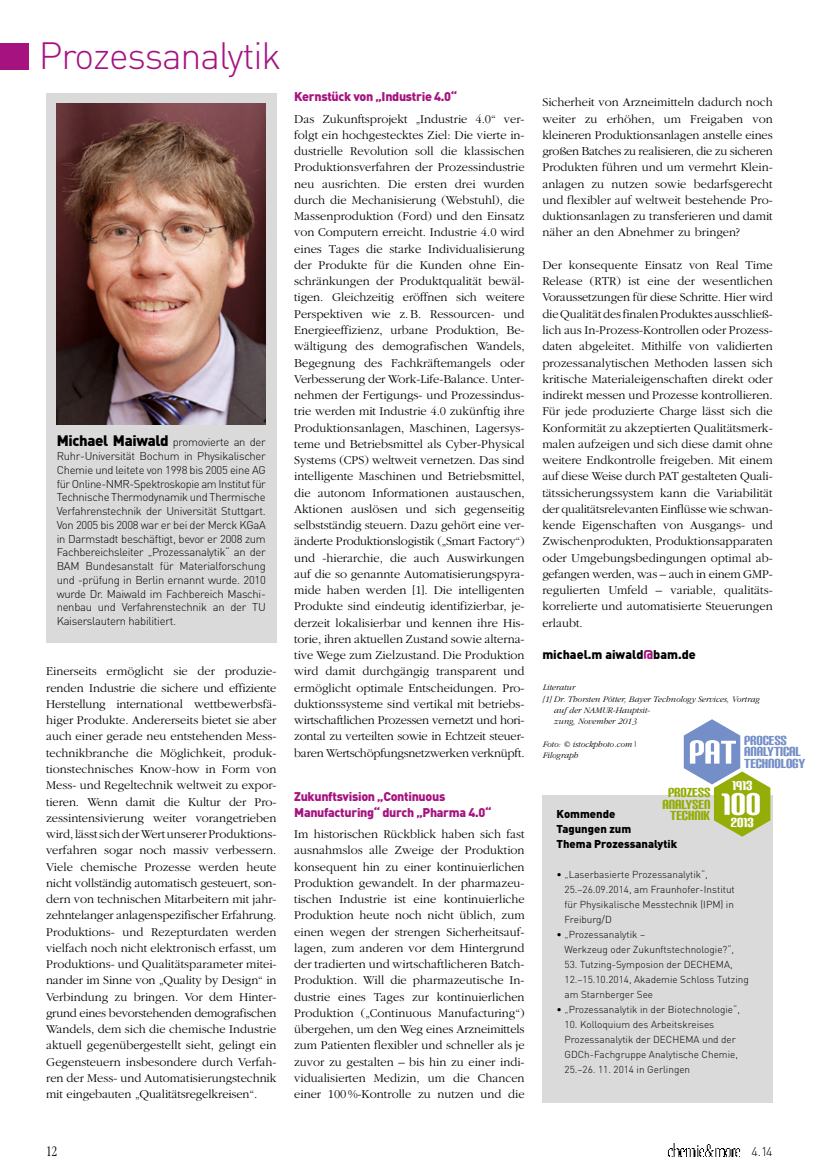
<style>
.page{position:relative;width:833px;height:1170px;background:#fff}
.page>*{position:absolute;margin:0;border:0;box-sizing:border-box;transform-origin:0 0}
.t1{font:300 37.5px "DIN Pro";letter-spacing:-.03em;color:#a61380}
.t2{font:15.5px/11.6px "Carbon Block";letter-spacing:-.01em;color:#748ec8}
.t3{font:15.5px/11.6px "Carbon Block";letter-spacing:-.01em;color:#95ad07;text-align:center}
.t4{font:15.5px "Carbon Block";color:#fff}
.t5{font:300 condensed 15px "Garamond IT Cby BT";color:#000}
.t6{font:300 12.5px/16.2px "Garamond";color:#000;text-align:justify}
.t7{font:900 12.5px/16.2px "DIN Pro";letter-spacing:-.025em;color:#a61380}
.t8{font:900 12.5px "DIN Pro";color:#000}
.t9{font:300 12.5px "DIN Pro";color:#000}
.t10{font:300 11.25px/13.8px "DIN Pro";letter-spacing:-.025em;color:#000;text-align:justify}
.t11{font:900 11.25px/15px "DIN Pro";color:#000}
.t12{font:300 10px/15px "DIN Pro";color:#000}
.t13{font:italic 300 8.75px/11.2px "Garamond";color:#000}
.s1{font-weight:900;font-size:15px}
.s2{color:#a61380}
</style>
<div class="page">
<img style="left:667px;top:1143px;width:73px;height:13px">
<div style="left:0;top:43px;width:28px;height:26px;background:#a61380"></div>
<div style="left:46px;top:93px;width:230px;height:549px;background:#dadada"></div>
<div style="left:542px;top:795px;width:230px;height:307px;background:#dadada"></div>
<img style="left:57px;top:104px;width:209px;height:320px">
<svg style="left:684px;top:719px;width:86px;height:117px"></svg>
<h1 class="t1" style="left:39px;top:30px;width:244px">Prozessanalytik</h1>
<p class="t10" style="left:57px;top:435px;width:211px"><span class="s1">Michael Maiwald</span> promovierte an der Ruhr-Universität Bochum in Physikalischer Chemie und leitete von 1998 bis 2005 eine AG für Online-NMR-Spektroskopie am Institut für Technische Thermodynamik und Thermische Verfahrenstechnik der Universität Stuttgart.<br>Von 2005 bis 2008 war er bei der Merck KGaA in Darmstadt beschäftigt, bevor er 2008 zum Fachbereichsleiter „Prozessanalytik“ an der BAM Bundesanstalt für Materialforschung und -prüfung in Berlin ernannt wurde. 2010 wurde Dr. Maiwald im Fachbereich Maschi&shy;nenbau und Verfahrenstechnik an der TU Kaiserslautern habilitiert.</p>
<p class="t6" style="left:46px;top:663px;width:232px">Einerseits ermöglicht sie der produzie&shy;renden Industrie die sichere und effiziente Herstellung international wettbewerbsfä&shy;higer Produkte. Andererseits bietet sie aber auch einer gerade neu entstehenden Mess&shy;technikbranche die Möglichkeit, produk&shy;tionstechnisches Know-how in Form von Mess- und Regeltechnik weltweit zu expor&shy;tieren. Wenn damit die Kultur der Pro&shy;zessintensivierung weiter vorangetrieben wird, lässt sich der Wert unserer Produktions&shy;verfahren sogar noch massiv verbessern.<br>Viele chemische Prozesse werden heute nicht vollständig automatisch gesteuert, son&shy;dern von technischen Mitarbeitern mit jahr&shy;zehntelanger anlagenspezifischer Erfahrung.<br>Produktions- und Rezepturdaten werden vielfach noch nicht elektronisch erfasst, um Produktions- und Qualitätsparameter mitei&shy;nander im Sinne von „Quality by Design“ in Verbindung zu bringen. Vor dem Hinter&shy;grund eines bevorstehenden demografischen Wandels, dem sich die chemische Industrie aktuell gegenübergestellt sieht, gelingt ein Gegensteuern insbesondere durch Verfah&shy;ren der Mess- und Automatisierungstechnik mit eingebauten „Qualitätsregelkreisen“.</p>
<p class="t7" style="left:294px;top:88px;width:164px">Kernstück von „Industrie 4.0“</p>
<p class="t6" style="left:294px;top:111px;width:232px;text-align:left">Das Zukunftsprojekt „Industrie 4.0“ ver&shy;folgt ein hochgestecktes Ziel: Die vierte in&shy;dustrielle Revolution soll die klassischen Produktionsverfahren der Prozessindustrie neu ausrichten. Die ersten drei wurden durch die Mechanisierung (Webstuhl), die Massenproduktion (Ford) und den Einsatz von Computern erreicht. Industrie 4.0 wird eines Tages die starke Individualisierung der Produkte für die Kunden ohne Ein&shy;schränkungen der Produktqualität bewäl&shy;tigen. Gleichzeitig eröffnen sich weitere Perspektiven wie z.B. Ressourcen- und Energieeffizienz, urbane Produktion, Be&shy;wältigung des demografischen Wandels, Begegnung des Fachkräftemangels oder Verbesserung der Work-Life-Balance. Unter&shy;nehmen der Fertigungs- und Prozessindus&shy;trie werden mit Industrie 4.0 zukünftig ihre Produktionsanlagen, Maschinen, Lagersys&shy;teme und Betriebsmittel als Cyber-Physical Systems (CPS) weltweit vernetzen. Das sind intelligente Maschinen und Betriebsmittel, die autonom Informationen austauschen, Aktionen auslösen und sich gegenseitig selbstständig steuern. Dazu gehört eine ver&shy;änderte Produktionslogistik („Smart Factory“) und -hierarchie, die auch Auswirkungen auf die so genannte Automatisierungspyra&shy;mide haben werden [1]. Die intelligenten Produkte sind eindeutig identifizierbar, je&shy;derzeit lokalisierbar und kennen ihre His&shy;torie, ihren aktuellen Zustand sowie alterna&shy;tive Wege zum Zielzustand. Die Produktion wird damit durchgängig transparent und ermöglicht optimale Entscheidungen. Pro&shy;duktionssysteme sind vertikal mit betriebs&shy;wirtschaftlichen Prozessen vernetzt und hori&shy;zontal zu verteilten sowie in Echtzeit steuer-- baren Wertschöpfungsnetzwerken verknüpft.</p>
<p class="t7" style="left:294px;top:787px;width:199px">Zukunftsvision „Continuous<br>Manufacturing“ durch „Pharma 4.0“</p>
<p class="t6" style="left:294px;top:826px;width:232px">Im historischen Rückblick haben sich fast ausnahmslos alle Zweige der Produktion konsequent hin zu einer kontinuierlichen Produktion gewandelt. In der pharmazeu&shy;tischen Industrie ist eine kontinuierliche Produktion heute noch nicht üblich, zum einen wegen der strengen Sicherheitsauf&shy;lagen, zum anderen vor dem Hintergrund der tradierten und wirtschaftlicheren Batch-Produktion. Will die pharmazeutische In&shy;dustrie eines Tages zur kontinuierlichen Produktion („Continuous Manufacturing“) übergehen, um den Weg eines Arzneimittels zum Patienten flexibler und schneller als je zuvor zu gestalten – bis hin zu einer indi&shy;vidualisierten Medizin, um die Chancen einer 100%-Kontrolle zu nutzen und die</p>
<p class="t6" style="left:542px;top:94px;width:232px">Sicherheit von Arzneimitteln dadurch noch weiter zu erhöhen, um Freigaben von kleineren Produktionsanlagen anstelle eines großen Batches zu realisieren, die zu sicheren Produkten führen und um vermehrt Klein&shy;anlagen zu nutzen sowie bedarfsgerecht und flexibler auf weltweit bestehende Pro&shy;duktionsanlagen zu transferieren und damit näher an den Abnehmer zu bringen?</p>
<p class="t6" style="left:542px;top:257px;width:232px">Der konsequente Einsatz von Real Time Release (RTR) ist eine der wesentlichen Voraussetzungen für diese Schritte. Hier wird die Qualität des finalen Produktes ausschließ&shy;lich aus In-Prozess-Kontrollen oder Prozess&shy;daten abgeleitet. Mithilfe von validierten prozessanalytischen Methoden lassen sich kritische Materialeigenschaften direkt oder indirekt messen und Prozesse kontrollieren.<br>Für jede produzierte Charge lässt sich die Konformität zu akzeptierten Qualitätsmerk&shy;malen aufzeigen und sich diese damit ohne weitere Endkontrolle freigeben. Mit einem auf diese Weise durch PAT gestalteten Quali&shy;tätssicherungssystem kann die Variabilität der qualitätsrelevanten Einflüsse wie schwan&shy;kende Eigenschaften von Ausgangs- und Zwischenprodukten, Produktionsapparaten oder Umgebungsbedingungen optimal ab&shy;gefangen werden, was – auch in einem GMP&shy;regulierten Umfeld – variable, qualitäts&shy;korrelierte und automatisierte Steuerungen erlaubt.</p>
<p class="t8" style="left:542px;top:646px;width:155px">michael.m aiwald<span class="s2">@</span>bam.de</p>
<p class="t13" style="left:542px;top:682px;width:34px">Literatur</p>
<p class="t13" style="left:542px;top:693px;width:218px">[1] Dr. Thorsten Pötter, Bayer Technology Services, Vortrag</p>
<p class="t13" style="left:553px;top:704px;width:98px">auf der NAMUR-Hauptsit-</p>
<p class="t13" style="left:553px;top:715px;width:84px">zung, November 2013</p>
<p class="t13" style="left:542px;top:738px;width:96px">Foto: © istockphoto.com|<br>Filograph</p>
<p class="t2" style="left:744px;top:733px;width:63px">PROCESS<br>ANALYTICAL<br>TECHNOLOGY</p>
<p class="t4" style="left:732px;top:775px;width:22px">1913</p>
<p class="t4" style="left:731px;top:812px;width:24px">2013</p>
<p class="t3" style="left:662px;top:786px;width:49px">PROZESS<br>ANALYSEN<br>TECHNIK</p>
<p class="t11" style="left:556px;top:806px;width:122px">Kommende<br>Tagungen zum<br>Thema Prozessanalytik</p>
<p class="t12" style="left:564px;top:866px;width:172px;text-indent:-8px">• „Laserbasierte Prozessanalytik“, 25.–26.09.2014, am Fraunhofer-Institut für Physikalische Messtechnik (IPM) in Freiburg/D</p>
<p class="t12" style="left:564px;top:926px;width:171px;text-indent:-8px">• „Prozessanalytik –<br>Werkzeug oder Zukunftstechnologie?“,</p>
<p class="t12" style="left:564px;top:956px;width:186px">53. Tutzing-Symposion der DECHEMA,<br>12.–15.10.2014, Akademie Schloss Tutzing am Starnberger See</p>
<p class="t12" style="left:556px;top:1001px;width:185px">• „Prozessanalytik in der Biotechnologie“,</p>
<p class="t12" style="left:564px;top:1016px;width:175px">10. Kolloquium des Arbeitskreises Prozessanalytik der DECHEMA und der GDCh-Fachgruppe Analytische Chemie, 25.–26. 11. 2014 in Gerlingen</p>
<p class="t5" style="left:46px;top:1142px;width:13px">12</p>
<p class="t9" style="left:751px;top:1142px;width:23px">4.14</p>
</div>
